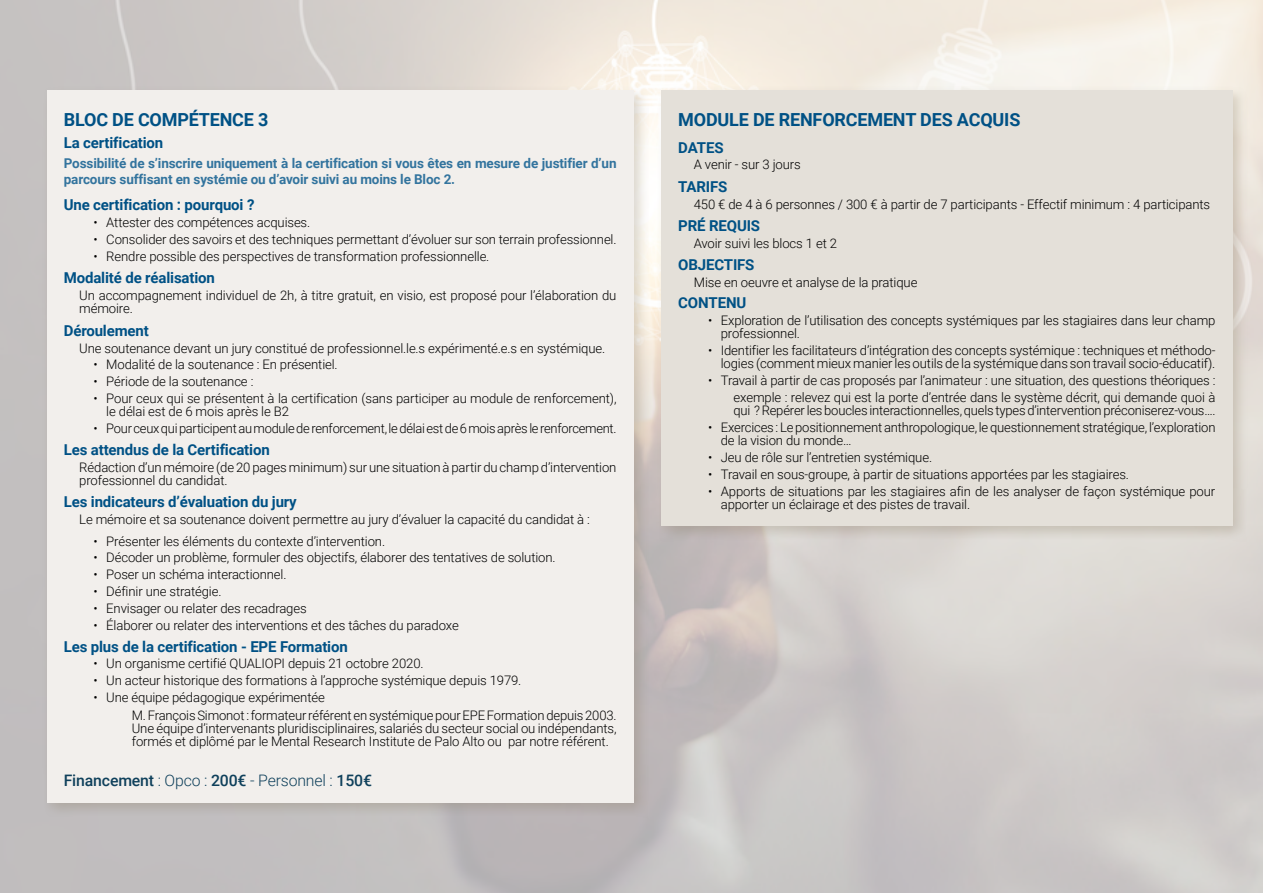
<style>
.page{position:relative;width:1263px;height:893px;background:#fff}
.page>*{position:absolute;margin:0;border:0;box-sizing:border-box;transform-origin:0 0}
.t1{font:700 18px "Roboto";letter-spacing:-.01em;color:#005185}
.t2{font:500 15.9px "Roboto";letter-spacing:-.01em;color:#0f405b}
.t3{font:700 15px "Roboto";letter-spacing:-.01em;color:#005185}
.t4{font:700 13.5px/16.2px "Roboto";letter-spacing:-.01em;color:#33749e}
.t5{font:300 13.2px/13.2px "Roboto";letter-spacing:-.01em;color:#000}
.s1{font-weight:300}
</style>
<div class="page">
<div style="left:42px;top:86px;width:607px;height:732px;background:#86775d;opacity:.28"></div>
<div style="left:47px;top:90px;width:587px;height:713px;background:#f2efec"></div>
<div style="left:656px;top:86px;width:592px;height:455px;background:#86775d;opacity:.28"></div>
<div style="left:661px;top:90px;width:571px;height:436px;background:#e4e0d9"></div>
<h1 class="t1" style="left:64px;top:107px;width:206px">BLOC DE COMPÉTENCE 3</h1>
<p class="t3" style="left:64px;top:132px;width:101px">La certification</p>
<p class="t4" style="left:64px;top:154px;width:554px">Possibilité de s’inscrire uniquement à la certification si vous êtes en mesure de justifier d’un parcours suffisant en systémie ou d’avoir suivi au moins le Bloc 2.</p>
<p class="t3" style="left:64px;top:195px;width:192px">Une certification : pourquoi ?</p>
<p class="t5" style="left:94px;top:216px;width:218px">• Attester des compétences acquises.</p>
<p class="t5" style="left:94px;top:232px;width:524px">• Consolider des savoirs et des techniques permettant d’évoluer sur son terrain professionnel.</p>
<p class="t5" style="left:94px;top:249px;width:397px">• Rendre possible des perspectives de transformation professionnelle.</p>
<p class="t3" style="left:64px;top:268px;width:153px">Modalité de réalisation</p>
<p class="t5" style="left:79px;top:288px;width:539px">Un accompagnement individuel de 2h, à titre gratuit, en visio, est proposé pour l’élaboration du mémoire.</p>
<p class="t3" style="left:64px;top:320px;width:87px">Déroulement</p>
<p class="t5" style="left:79px;top:341px;width:527px">Une soutenance devant un jury constitué de professionnel.le.s expérimenté.e.s en systémique.</p>
<p class="t5" style="left:94px;top:358px;width:246px">• Modalité de la soutenance : En présentiel.</p>
<p class="t5" style="left:94px;top:374px;width:161px">• Période de la soutenance :</p>
<p class="t5" style="left:106px;top:391px;width:512px;text-indent:-13px">• Pour ceux qui se présentent à la certification (sans participer au module de renforcement), le délai est de 6 mois après le B2</p>
<p class="t5" style="left:94px;top:421px;width:524px">• Pour ceux qui participent au module de renforcement, le délai est de 6 mois après le renforcement.</p>
<p class="t3" style="left:64px;top:440px;width:207px">Les attendus de la Certification</p>
<p class="t5" style="left:79px;top:460px;width:539px">Rédaction d’un mémoire (de 20 pages minimum) sur une situation à partir du champ d’intervention professionnel du candidat.</p>
<p class="t3" style="left:64px;top:491px;width:235px">Les indicateurs d’évaluation du jury</p>
<p class="t5" style="left:79px;top:512px;width:512px">Le mémoire et sa soutenance doivent permettre au jury d’évaluer la capacité du candidat à :</p>
<p class="t5" style="left:94px;top:534px;width:293px">• Présenter les éléments du contexte d’intervention.</p>
<p class="t5" style="left:94px;top:551px;width:464px">• Décoder un problème, formuler des objectifs, élaborer des tentatives de solution.</p>
<p class="t5" style="left:94px;top:567px;width:194px">• Poser un schéma interactionnel.</p>
<p class="t5" style="left:94px;top:584px;width:129px">• Définir une stratégie.</p>
<p class="t5" style="left:94px;top:601px;width:215px">• Envisager ou relater des recadrages</p>
<p class="t5" style="left:94px;top:618px;width:367px">• Élaborer ou relater des interventions et des tâches du paradoxe</p>
<p class="t3" style="left:64px;top:636px;width:285px">Les plus de la certification - EPE Formation</p>
<p class="t5" style="left:94px;top:657px;width:332px">• Un organisme certifié QUALIOPI depuis 21 octobre 2020.</p>
<p class="t5" style="left:94px;top:673px;width:429px">• Un acteur historique des formations à l’approche systémique depuis 1979.</p>
<p class="t5" style="left:132px;top:688px;width:486px;line-height:17.4px;text-indent:-38px">• Une équipe pédagogique expérimentée<br>M. François Simonot : formateur référent en systémique pour EPE Formation depuis 2003.</p>
<p class="t5" style="left:132px;top:721px;width:486px">Une équipe d’intervenants pluridisciplinaires, salariés du secteur social ou indépendants, formés et diplômé par le Mental Research Institute de Palo Alto ou par notre référent.</p>
<p class="t2" style="left:64px;top:769px;width:310px">Financement <span class="s1">: Opco :</span> 200€ <span class="s1">- Personnel :</span> 150€</p>
<h1 class="t1" style="left:678px;top:107px;width:344px">MODULE DE RENFORCEMENT DES ACQUIS</h1>
<p class="t3" style="left:678px;top:137px;width:47px">DATES</p>
<p class="t5" style="left:694px;top:158px;width:109px">A venir - sur 3 jours</p>
<p class="t3" style="left:678px;top:176px;width:51px">TARIFS</p>
<p class="t5" style="left:694px;top:197px;width:518px">450 € de 4 à 6 personnes / 300 € à partir de 7 participants - Effectif minimum : 4 participants</p>
<p class="t3" style="left:678px;top:215px;width:83px">PRÉ REQUIS</p>
<p class="t5" style="left:694px;top:236px;width:145px">Avoir suivi les blocs 1 et 2</p>
<p class="t3" style="left:678px;top:254px;width:78px">OBJECTIFS</p>
<p class="t5" style="left:694px;top:275px;width:225px">Mise en oeuvre et analyse de la pratique</p>
<p class="t3" style="left:678px;top:293px;width:70px">CONTENU</p>
<p class="t5" style="left:721px;top:314px;width:496px;text-indent:-13px">• Exploration de l’utilisation des concepts systémiques par les stagiaires dans leur champ professionnel.</p>
<p class="t5" style="left:708px;top:344px;width:509px;text-align:right">• Identifier les facilitateurs d’intégration des concepts systémique : techniques et méthodo&shy;logies (comment mieux manier les outils de la systémique dans son travail socio-éducatif).</p>
<p class="t5" style="left:708px;top:372px;width:509px;line-height:17px;text-align:right">• Travail à partir de cas proposés par l’animateur : une situation, des questions théoriques : exemple : relevez qui est la porte d’entrée dans le système décrit, qui demande quoi à</p>
<p class="t5" style="left:733px;top:404px;width:484px">qui ? Repérer les boucles interactionnelles, quels types d’intervention préconiserez-vous….</p>
<p class="t5" style="left:721px;top:420px;width:496px;text-indent:-13px">• Exercices : Le positionnement anthropologique, le questionnement stratégique, l’exploration de la vision du monde…</p>
<p class="t5" style="left:708px;top:450px;width:226px">• Jeu de rôle sur l’entretien systémique.</p>
<p class="t5" style="left:708px;top:467px;width:423px">• Travail en sous-groupe, à partir de situations apportées par les stagiaires.</p>
<p class="t5" style="left:721px;top:484px;width:496px;text-indent:-13px">• Apports de situations par les stagiaires afin de les analyser de façon systémique pour apporter un éclairage et des pistes de travail.</p>
</div>
